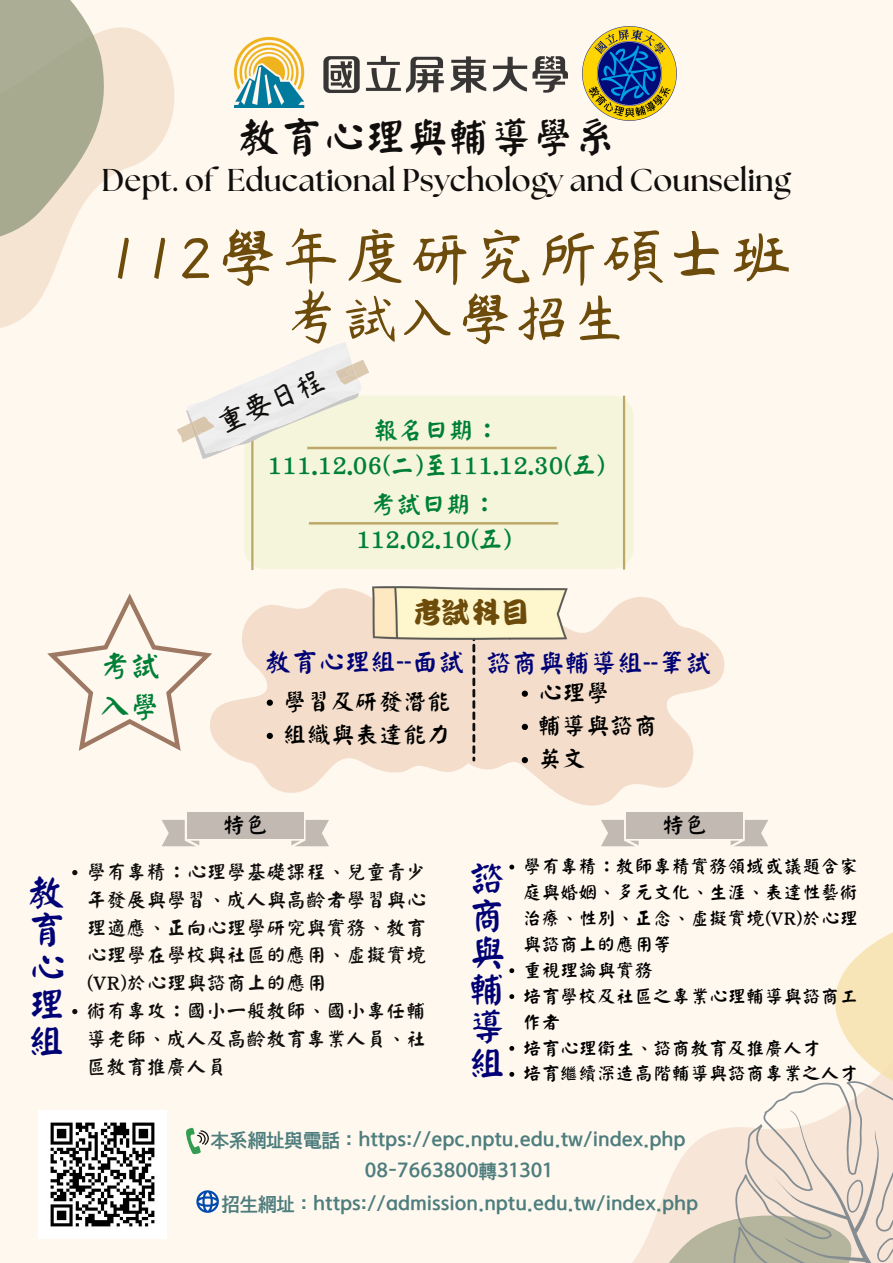
<style>
.page{position:relative;width:893px;height:1263px;background:#fff8ef}
.page>*{position:absolute;margin:0;border:0;box-sizing:border-box;transform-origin:0 0}
.t1{font:60.53px "YRDZSTJF";letter-spacing:.065em;color:#6d4c0b}
.t2{font:54.3px "YRDZSTJF";letter-spacing:.065em;color:#6d4c0b}
.t3{font:42px "Han Wang Yan Kai";color:#100f0d}
.t4{font:37.5px/37.1px "Han Wang Yan Kai";color:#000276;text-align:justify}
.t5{font:700 31.5px "The Seasons";color:#100f0d}
.t6{font:30px/41.6px "Han Wang Yan Kai";color:#008037}
.t7{font:29.25px "Han Wang Kan Tan";color:#6d4c0b}
.t8{font:28.58px "YRDZSTJF";color:#100f0d}
.t9{font:26.25px "Han Wang Yan Kai";color:#000276}
.t10{font:25.35px/35.1px "Han Wang Yan Kai";color:#008037;text-align:center}
.t11{font:25.2px/35.1px "Han Wang Yan Kai";color:#008037;text-align:center}
.t12{font:24px/33.2px "Han Wang Yan Kai";color:#000}
.t13{font:22.5px "Han Wang Yan Kai";color:#000}
.t14{font:19.95px/27.8px "Han Wang Yan Kai";color:#100f0d}
.t15{font:19.58px "OT Didim Gothic B";color:#4d7d7d}
.t16{font:19.5px "OT Didim Gothic B";color:#4d7d7d}
.t17{font:18.6px/25.9px "Han Wang Yan Kai";color:#000}
</style>
<div class="page">
<svg style="left:632px;top:932px;width:261px;height:331px"></svg>
<svg style="left:533px;top:565px;width:235px;height:282px"></svg>
<svg style="left:165px;top:566px;width:368px;height:304px"></svg>
<svg style="left:0;top:27px;width:175px;height:301px"></svg>
<svg style="left:0;top:0;width:104px;height:244px;background:#bdbba3"></svg>
<img style="left:235px;top:37px;width:333px;height:70px">
<img style="left:582px;top:26px;width:95px;height:95px">
<div style="left:244px;top:396px;width:390px;height:173px;background:#f5f5dc;border-radius:21px"></div>
<hr style="left:251px;top:398px;width:2px;height:172px;background:#bda768">
<hr style="left:309px;top:522px;width:249px;height:2px;background:#bda768">
<hr style="left:307px;top:447px;width:249px;height:2px;background:#bda768">
<svg style="left:177px;top:342px;width:193px;height:119px"></svg>
<svg style="left:72px;top:870px;width:5px;height:5px"></svg>
<svg style="left:72px;top:1009px;width:5px;height:5px"></svg>
<svg style="left:730px;top:820px;width:38px;height:26px"></svg>
<div style="left:626px;top:812px;width:116px;height:26px;background:#c2b9b2"></div>
<svg style="left:601px;top:820px;width:37px;height:26px"></svg>
<svg style="left:291px;top:820px;width:38px;height:26px"></svg>
<div style="left:187px;top:812px;width:116px;height:26px;background:#c2b9b2"></div>
<svg style="left:162px;top:820px;width:37px;height:26px"></svg>
<img style="left:39px;top:1110px;width:128px;height:128px">
<svg style="left:186px;top:1127px;width:23px;height:27px"></svg>
<svg style="left:196px;top:1190px;width:23px;height:23px"></svg>
<hr style="left:623px;top:396px;width:2px;height:174px;background:#bda768">
<svg style="left:472px;top:639px;width:3px;height:122px"></svg>
<img style="left:373px;top:587px;width:194px;height:52px">
<svg style="left:509px;top:865px;width:5px;height:4px"></svg>
<svg style="left:509px;top:968px;width:5px;height:5px"></svg>
<svg style="left:509px;top:994px;width:5px;height:5px"></svg>
<svg style="left:509px;top:1046px;width:5px;height:5px"></svg>
<svg style="left:509px;top:1072px;width:5px;height:5px"></svg>
<svg style="left:267px;top:700px;width:6px;height:6px"></svg>
<svg style="left:267px;top:733px;width:6px;height:6px"></svg>
<svg style="left:522px;top:691px;width:6px;height:6px"></svg>
<svg style="left:522px;top:724px;width:6px;height:6px"></svg>
<svg style="left:522px;top:757px;width:6px;height:6px"></svg>
<svg style="left:47px;top:593px;width:165px;height:158px"></svg>
<h3 class="t4" style="left:28px;top:874px;width:39px">教育心理組</h3>
<h3 class="t3" style="left:238px;top:117px;width:379px">教育心理與輔導學系</h3>
<h3 class="t5" style="left:101px;top:166px;width:690px">Dept. of Educational Psychology and Counseling</h3>
<h1 class="t1" style="left:107px;top:224px;width:685px">112學年度研究所碩士班</h1>
<h2 class="t2" style="left:284px;top:289px;width:344px">考試入學招生</h2>
<h3 class="t8" style="left:212px;top:409px;width:115px;rotate:-23deg">重要日程</h3>
<h3 class="t10" style="left:267px;top:413px;width:338px">報名日期：<br>111.12.06(二)至111.12.30(五)</h3>
<h3 class="t11" style="left:356px;top:487px;width:157px">考試日期：<br>112.02.10(五)</h3>
<h3 class="t6" style="left:100px;top:645px;width:62px">考試入學</h3>
<h3 class="t7" style="left:412px;top:598px;width:118px">考試科目</h3>
<h3 class="t9" style="left:265px;top:649px;width:200px">教育心理組--面試</h3>
<h3 class="t9" style="left:486px;top:650px;width:227px">諮商與輔導組--筆試</h3>
<p class="t13" style="left:223px;top:814px;width:47px">特色</p>
<p class="t12" style="left:283px;top:685px;width:170px">學習及研發潛能組織與表達能力</p>
<p class="t12" style="left:538px;top:676px;width:122px">心理學<br>輔導與諮商英文</p>
<p class="t13" style="left:662px;top:814px;width:47px">特色</p>
<p class="t14" style="left:86px;top:858px;width:341px">學有專精：心理學基礎課程、兒童青少年發展與學習、成人與高齡者學習與心理適應、正向心理學研究與實務、教育心理學在學校與社區的應用、虛擬實境(VR)於心理與諮商上的應用<br>術有專攻：國小一般教師、國小專任輔導老師、成人及高齡教育專業人員、社區教育推廣人員</p>
<h3 class="t4" style="left:468px;top:860px;width:39px">諮商與輔導組</h3>
<p class="t17" style="left:523px;top:854px;width:337px">學有專精：教師專精實務領域或議題含家庭與婚姻、多元文化、生涯、表達性藝術治療、性別、正念、虛擬實境(VR)於心理與諮商上的應用等<br>重視理論與實務<br>培育學校及社區之專業心理輔導與諮商工作者<br>培育心理衛生、諮商教育及推廣人才<br>培育繼續深造高階輔導與諮商專業之人才</p>
<p class="t15" style="left:211px;top:1130px;width:476px">本系網址與電話：https://epc.nptu.edu.tw/index.php</p>
<p class="t16" style="left:365px;top:1161px;width:189px">08-7663800轉31301</p>
<p class="t16" style="left:221px;top:1194px;width:478px">招生網址：https://admission.nptu.edu.tw/index.php</p>
</div>
